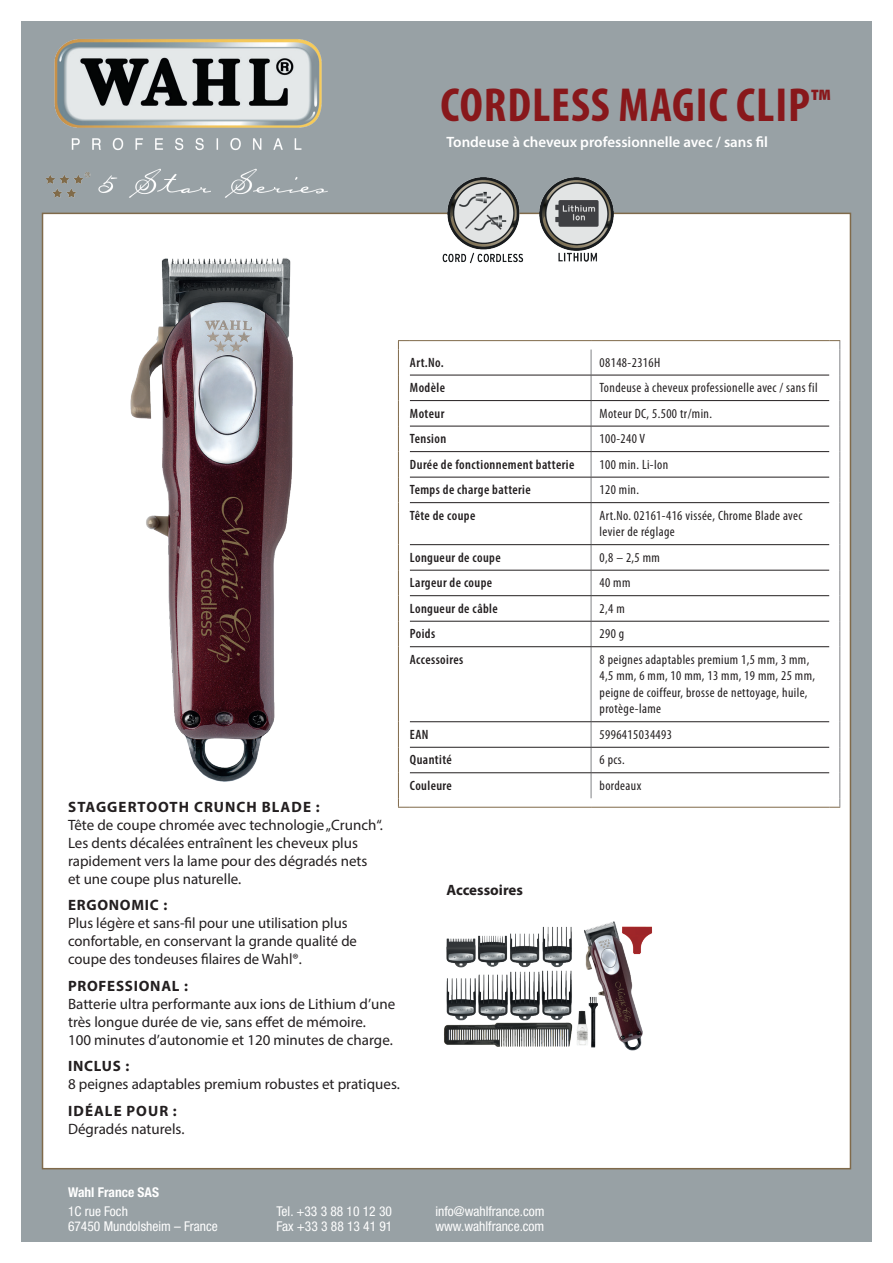
<style>
.page{position:relative;width:893px;height:1263px;background:#fff}
.page>*{position:absolute;margin:0;border:0;box-sizing:border-box;transform-origin:0 0}
.t1{font:700 condensed 48px "Myriad Pro";letter-spacing:.02em;color:#88181b}
.t2{font:15px/18px "Myriad Pro";color:#231f20}
.t3{font:600 15px "Myriad Pro";color:#fff}
.t4{font:700 15px "Myriad Pro";letter-spacing:.07em;color:#231f20}
.t5{font:700 15px "Myriad Pro";letter-spacing:.05em;color:#231f20}
.t6{font:700 15px "Myriad Pro";color:#231f20}
.t7{font:condensed 13.5px/16.5px "Myriad Pro";letter-spacing:.03em;color:#231f20}
.t8{font:600 condensed 13.5px "Myriad Pro";letter-spacing:.03em;color:#231f20}
.t9{font:condensed 13.5px/15px "Helvetica Neue LT Std";color:#fff}
.t10{font:700 condensed 13.5px "Helvetica Neue LT Std";color:#fff}
.s1{font-size:37.5px}
</style>
<div class="page">
<div style="left:21px;top:21px;width:851px;height:1221px;background:#98a1a5"></div>
<div style="left:42px;top:213px;width:809px;height:956px;background:#fff;border:2px solid #806a4a"></div>
<img style="left:130px;top:325px;width:163px;height:457px">
<img style="left:444px;top:921px;width:208px;height:130px">
<img style="left:443px;top:178px;width:81px;height:86px">
<img style="left:540px;top:177px;width:73px;height:85px">
<img style="left:41px;top:39px;width:347px;height:286px">
<hr style="left:398px;top:503px;width:1px;height:42px;background:#806a4a">
<svg style="left:398px;top:545px;width:1px;height:102px"></svg>
<hr style="left:398px;top:647px;width:1px;height:75px;background:#806a4a">
<svg style="left:591px;top:350px;width:1px;height:152px"></svg>
<hr style="left:591px;top:503px;width:1px;height:41px;background:#808285">
<svg style="left:591px;top:545px;width:1px;height:101px"></svg>
<hr style="left:591px;top:647px;width:1px;height:74px;background:#808285">
<svg style="left:591px;top:722px;width:1px;height:76px"></svg>
<hr style="left:839px;top:503px;width:1px;height:42px;background:#808285">
<svg style="left:839px;top:545px;width:1px;height:102px"></svg>
<hr style="left:839px;top:647px;width:1px;height:75px;background:#808285">
<hr style="left:410px;top:375px;width:181px;height:1px;background:#231f20">
<hr style="left:591px;top:375px;width:238px;height:1px;background:#231f20">
<hr style="left:410px;top:400px;width:181px;height:1px;background:#231f20">
<hr style="left:591px;top:400px;width:238px;height:1px;background:#231f20">
<hr style="left:410px;top:426px;width:181px;height:1px;background:#231f20">
<hr style="left:591px;top:426px;width:238px;height:1px;background:#231f20">
<hr style="left:410px;top:451px;width:181px;height:1px;background:#231f20">
<hr style="left:591px;top:451px;width:238px;height:1px;background:#231f20">
<hr style="left:410px;top:477px;width:181px;height:1px;background:#231f20">
<hr style="left:591px;top:477px;width:238px;height:1px;background:#231f20">
<hr style="left:410px;top:502px;width:181px;height:1px;background:#231f20">
<hr style="left:591px;top:502px;width:238px;height:1px;background:#231f20">
<hr style="left:410px;top:544px;width:181px;height:1px;background:#231f20">
<hr style="left:591px;top:544px;width:238px;height:1px;background:#231f20">
<hr style="left:410px;top:570px;width:181px;height:1px;background:#231f20">
<hr style="left:591px;top:570px;width:238px;height:1px;background:#231f20">
<hr style="left:410px;top:595px;width:181px;height:1px;background:#231f20">
<hr style="left:591px;top:595px;width:238px;height:1px;background:#231f20">
<hr style="left:410px;top:621px;width:181px;height:1px;background:#231f20">
<hr style="left:591px;top:621px;width:238px;height:1px;background:#231f20">
<hr style="left:410px;top:646px;width:181px;height:1px;background:#231f20">
<hr style="left:591px;top:646px;width:238px;height:1px;background:#231f20">
<hr style="left:410px;top:721px;width:181px;height:1px;background:#231f20">
<hr style="left:591px;top:721px;width:238px;height:1px;background:#231f20">
<hr style="left:410px;top:747px;width:181px;height:1px;background:#231f20">
<hr style="left:591px;top:747px;width:238px;height:1px;background:#231f20">
<hr style="left:410px;top:772px;width:181px;height:1px;background:#231f20">
<hr style="left:591px;top:772px;width:238px;height:1px;background:#231f20">
<svg style="left:398px;top:722px;width:12px;height:86px"></svg>
<hr style="left:410px;top:807px;width:181px;height:1px;background:#806a4a">
<hr style="left:591px;top:807px;width:238px;height:1px;background:#806a4a">
<svg style="left:829px;top:722px;width:11px;height:86px"></svg>
<svg style="left:398px;top:340px;width:12px;height:163px"></svg>
<hr style="left:410px;top:340px;width:181px;height:1px;background:#806a4a">
<hr style="left:591px;top:340px;width:238px;height:1px;background:#806a4a">
<svg style="left:829px;top:340px;width:11px;height:163px"></svg>
<h1 class="t1" style="left:441px;top:75px;width:392px">CORDLESS MAGIC CLIP<span class="s1">™</span></h1>
<p class="t3" style="left:446px;top:133px;width:323px">Tondeuse à cheveux professionnelle avec / sans fil</p>
<p class="t4" style="left:68px;top:797px;width:253px">STAGGERTOOTH CRUNCH BLADE :</p>
<p class="t2" style="left:68px;top:815px;width:316px">Tête de coupe chromée avec technologie „Crunch“.<br>Les dents décalées entraînent les cheveux plus rapidement vers la lame pour des dégradés nets et une coupe plus naturelle.</p>
<p class="t5" style="left:68px;top:895px;width:101px">ERGONOMIC :</p>
<p class="t2" style="left:68px;top:914px;width:290px">Plus légère et sans-fil pour une utilisation plus confortable, en conservant la grande qualité de coupe des tondeuses filaires de Wahl®.</p>
<p class="t5" style="left:68px;top:976px;width:121px">PROFESSIONAL :</p>
<p class="t2" style="left:68px;top:994px;width:329px">Batterie ultra performante aux ions de Lithium d’une très longue durée de vie, sans effet de mémoire.<br>100 minutes d’autonomie et 120 minutes de charge.</p>
<p class="t5" style="left:68px;top:1056px;width:63px">INCLUS :</p>
<p class="t2" style="left:68px;top:1075px;width:333px">8 peignes adaptables premium robustes et pratiques.</p>
<p class="t4" style="left:68px;top:1101px;width:110px">IDÉALE POUR :</p>
<p class="t2" style="left:68px;top:1119px;width:118px">Dégradés naturels.</p>
<p class="t8" style="left:410px;top:354px;width:35px">Art.No.</p>
<p class="t7" style="left:600px;top:354px;width:62px">08148-2316H</p>
<p class="t8" style="left:410px;top:379px;width:37px">Modèle</p>
<p class="t7" style="left:600px;top:379px;width:219px">Tondeuse à cheveux professionelle avec / sans fil</p>
<p class="t8" style="left:410px;top:405px;width:36px">Moteur</p>
<p class="t7" style="left:600px;top:405px;width:114px">Moteur DC, 5.500 tr/min.</p>
<p class="t8" style="left:410px;top:430px;width:38px">Tension</p>
<p class="t7" style="left:600px;top:430px;width:47px">100-240 V</p>
<p class="t8" style="left:410px;top:456px;width:166px">Durée de fonctionnement batterie</p>
<p class="t7" style="left:600px;top:456px;width:70px">100 min. Li-Ion</p>
<p class="t8" style="left:410px;top:481px;width:122px">Temps de charge batterie</p>
<p class="t7" style="left:600px;top:481px;width:41px">120 min.</p>
<p class="t8" style="left:410px;top:507px;width:67px">Tête de coupe</p>
<p class="t7" style="left:600px;top:507px;width:204px">Art.No. 02161-416 vissée, Chrome Blade avec levier de réglage</p>
<p class="t8" style="left:410px;top:549px;width:92px">Longueur de coupe</p>
<p class="t7" style="left:600px;top:549px;width:62px">0,8 – 2,5 mm</p>
<p class="t8" style="left:410px;top:574px;width:84px">Largeur de coupe</p>
<p class="t7" style="left:600px;top:574px;width:32px">40 mm</p>
<p class="t8" style="left:410px;top:600px;width:89px">Longueur de câble</p>
<p class="t7" style="left:600px;top:600px;width:27px">2,4 m</p>
<p class="t8" style="left:410px;top:625px;width:27px">Poids</p>
<p class="t7" style="left:600px;top:625px;width:26px">290 g</p>
<p class="t8" style="left:410px;top:651px;width:55px">Accessoires</p>
<p class="t7" style="left:600px;top:651px;width:217px">8 peignes adaptables premium 1,5 mm, 3 mm, 4,5 mm, 6 mm, 10 mm, 13 mm, 19 mm, 25 mm, peigne de coiffeur, brosse de nettoyage, huile, protège-lame</p>
<p class="t8" style="left:410px;top:726px;width:20px">EAN</p>
<p class="t7" style="left:600px;top:726px;width:74px">5996415034493</p>
<p class="t8" style="left:410px;top:751px;width:43px">Quantité</p>
<p class="t7" style="left:600px;top:751px;width:27px">6 pcs.</p>
<p class="t8" style="left:410px;top:777px;width:44px">Couleure</p>
<p class="t7" style="left:600px;top:777px;width:43px">bordeaux</p>
<p class="t6" style="left:446px;top:880px;width:78px">Accessoires</p>
<p class="t10" style="left:68px;top:1184px;width:92px">Wahl France SAS</p>
<p class="t9" style="left:68px;top:1204px;width:151px">1C rue Foch<br>67450 Mundolsheim – France</p>
<p class="t9" style="left:276px;top:1203px;width:118px">Tel. +33 3 88 10 12 30<br>Fax +33 3 88 13 41 91</p>
<p class="t9" style="left:435px;top:1203px;width:111px">info@wahlfrance.com www.wahlfrance.com</p>
</div>
